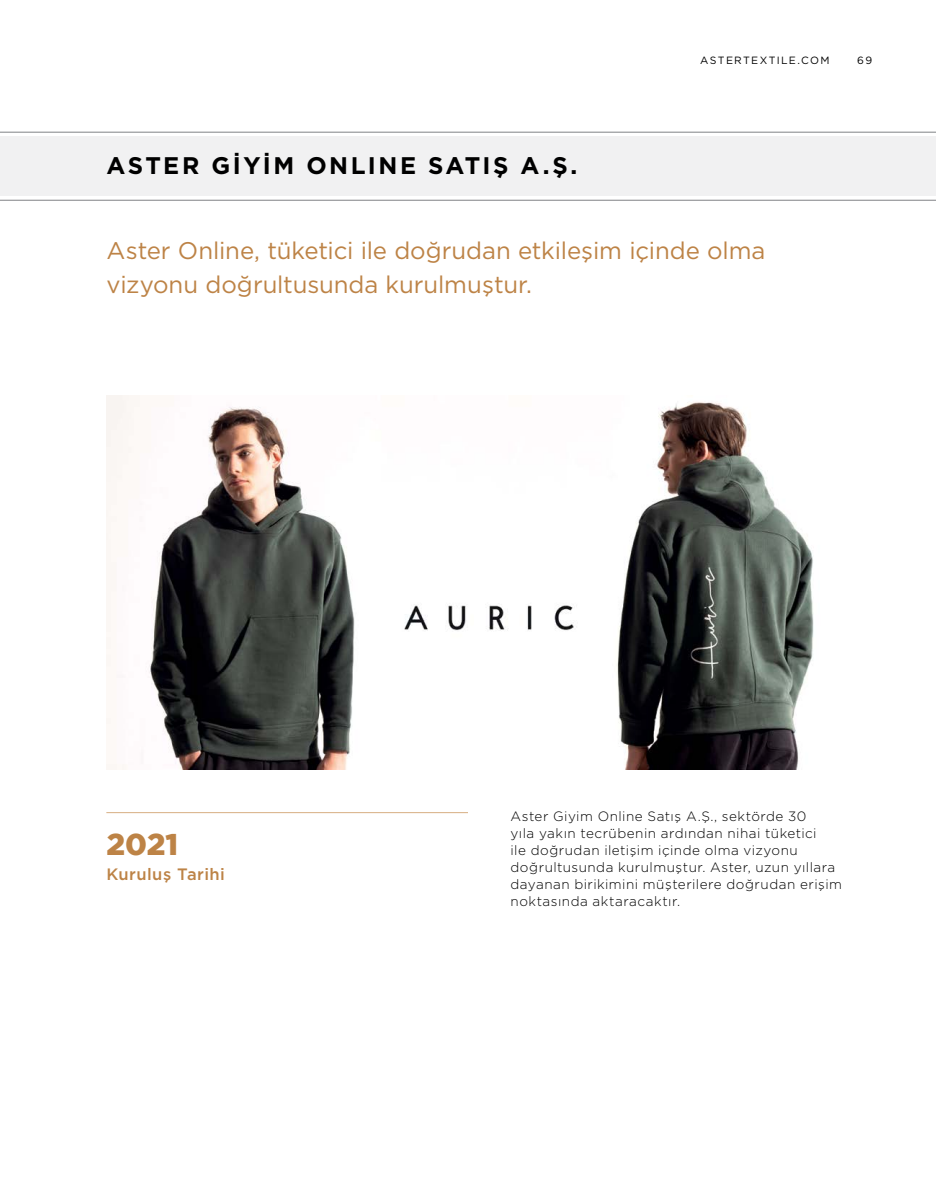
<style>
.page{position:relative;width:936px;height:1191px;background:#fff}
.page>*{position:absolute;margin:0;border:0;box-sizing:border-box;transform-origin:0 0}
.t1{font:900 30px "Gotham";color:#bd8346}
.t2{font:24px/34px "Gotham";letter-spacing:-.005em;color:#bd8346}
.t3{font:700 24px "Gotham";letter-spacing:.1em;color:#000}
.t4{font:500 16.5px "Gotham";letter-spacing:.025em;color:#bd8346}
.t5{font:300 13.5px/17px "Gotham";letter-spacing:.035em;color:#000}
.t6{font:10.5px "Gotham";letter-spacing:.12em;color:#000}
</style>
<div class="page">
<div style="left:0;top:136px;width:935px;height:60px;background:#f1f1f2"></div>
<hr style="left:0;top:132px;width:935px;height:1px;background:#808285">
<hr style="left:0;top:200px;width:935px;height:1px;background:#808285">
<img style="left:106px;top:395px;width:708px;height:375px">
<hr style="left:106px;top:812px;width:362px;height:1px;background:#d7ae82">
<h2 class="t3" style="left:106px;top:150px;width:472px">ASTER GİYİM ONLINE SATIŞ A.Ş.</h2>
<p class="t6" style="left:700px;top:53px;width:131px">ASTERTEXTILE.COM</p>
<p class="t6" style="left:857px;top:53px;width:16px">69</p>
<h2 class="t2" style="left:107px;top:233px;width:660px">Aster Online, tüketici ile doğrudan etkileşim içinde olma vizyonu doğrultusunda kurulmuştur.</h2>
<h1 class="t1" style="left:106px;top:827px;width:73px">2021</h1>
<p class="t4" style="left:106px;top:864px;width:120px">Kuruluş Tarihi</p>
<p class="t5" style="left:510px;top:807px;width:333px">Aster Giyim Online Satış A.Ş., sektörde 30<br>yıla yakın tecrübenin ardından nihai tüketici<br>ile doğrudan iletişim içinde olma vizyonu doğrultusunda kurulmuştur. Aster, uzun yıllara dayanan birikimini müşterilere doğrudan erişim noktasında aktaracaktır.</p>
</div>
